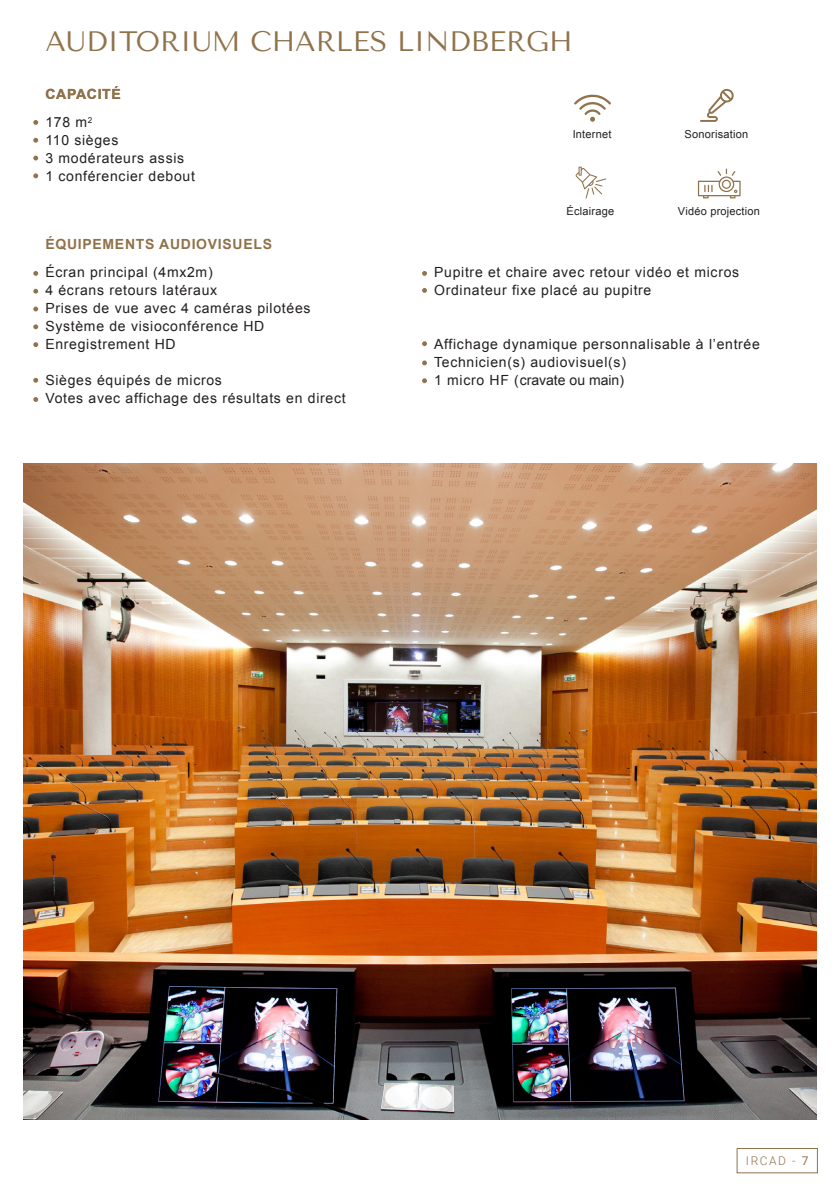
<style>
.page{position:relative;width:840px;height:1191px;background:#fff}
.page>*{position:absolute;margin:0;border:0;box-sizing:border-box;transform-origin:0 0}
.t1{font:28px "Tenor Sans";color:#90724b}
.t2{font:14px/18px "Arial";letter-spacing:.05em;color:#231f20}
.t3{font:700 14px "Arial";letter-spacing:.05em;color:#90724b}
.t4{font:300 12px "Roboto";letter-spacing:.13em;color:#90724b}
.t5{font:11px "Arial";letter-spacing:.02em;color:#231f20}
.s1{font-weight:400}
</style>
<div class="page">
<div style="left:736px;top:1148px;width:81px;height:25px;border:1px solid #90724b"></div>
<svg style="left:33px;top:120px;width:5px;height:5px"></svg>
<svg style="left:33px;top:271px;width:5px;height:5px"></svg>
<svg style="left:422px;top:271px;width:5px;height:5px"></svg>
<svg style="left:422px;top:288px;width:5px;height:5px"></svg>
<svg style="left:33px;top:138px;width:5px;height:5px"></svg>
<svg style="left:33px;top:289px;width:5px;height:5px"></svg>
<svg style="left:33px;top:156px;width:5px;height:4px"></svg>
<svg style="left:33px;top:306px;width:5px;height:5px"></svg>
<svg style="left:33px;top:173px;width:5px;height:5px"></svg>
<svg style="left:33px;top:324px;width:5px;height:5px"></svg>
<svg style="left:33px;top:342px;width:5px;height:5px"></svg>
<svg style="left:33px;top:378px;width:5px;height:5px"></svg>
<svg style="left:422px;top:341px;width:5px;height:5px"></svg>
<svg style="left:33px;top:397px;width:5px;height:5px"></svg>
<svg style="left:422px;top:360px;width:5px;height:5px"></svg>
<svg style="left:422px;top:378px;width:5px;height:5px"></svg>
<img style="left:23px;top:463px;width:793px;height:656px">
<svg style="left:574px;top:94px;width:36px;height:28px"></svg>
<svg style="left:697px;top:168px;width:43px;height:30px"></svg>
<svg style="left:700px;top:88px;width:33px;height:34px"></svg>
<svg style="left:575px;top:167px;width:30px;height:32px"></svg>
<h1 class="t1" style="left:45px;top:26px;width:528px">AUDITORIUM CHARLES LINDBERGH</h1>
<p class="t3" style="left:45px;top:85px;width:77px">CAPACITÉ</p>
<p class="t2" style="left:45px;top:114px;width:151px">178 m<sup>2<br></sup>110 sièges<br>3 modérateurs assis<br>1 conférencier debout</p>
<p class="t3" style="left:45px;top:235px;width:228px">ÉQUIPEMENTS AUDIOVISUELS</p>
<p class="t2" style="left:45px;top:264px;width:266px">Écran principal (4mx2m)<br>4 écrans retours latéraux<br>Prises de vue avec 4 caméras pilotées<br>Système de visioconférence HD<br>Enregistrement HD</p>
<p class="t2" style="left:45px;top:372px;width:301px">Sièges équipés de micros<br>Votes avec affichage des résultats en direct</p>
<p class="t5" style="left:572px;top:127px;width:40px">Internet</p>
<p class="t5" style="left:684px;top:127px;width:65px">Sonorisation</p>
<p class="t5" style="left:566px;top:204px;width:49px">Éclairage</p>
<p class="t5" style="left:677px;top:204px;width:83px">Vidéo projection</p>
<p class="t2" style="left:434px;top:264px;width:306px">Pupitre et chaire avec retour vidéo et micros<br>Ordinateur fixe placé au pupitre</p>
<p class="t2" style="left:434px;top:336px;width:327px">Affichage dynamique personnalisable à l’entrée<br>Technicien(s) audiovisuel(s)<br>1 micro HF (cravate ou main)</p>
<p class="t4" style="left:745px;top:1152px;width:64px">IRCAD - <span class="s1">7</span></p>
</div>
